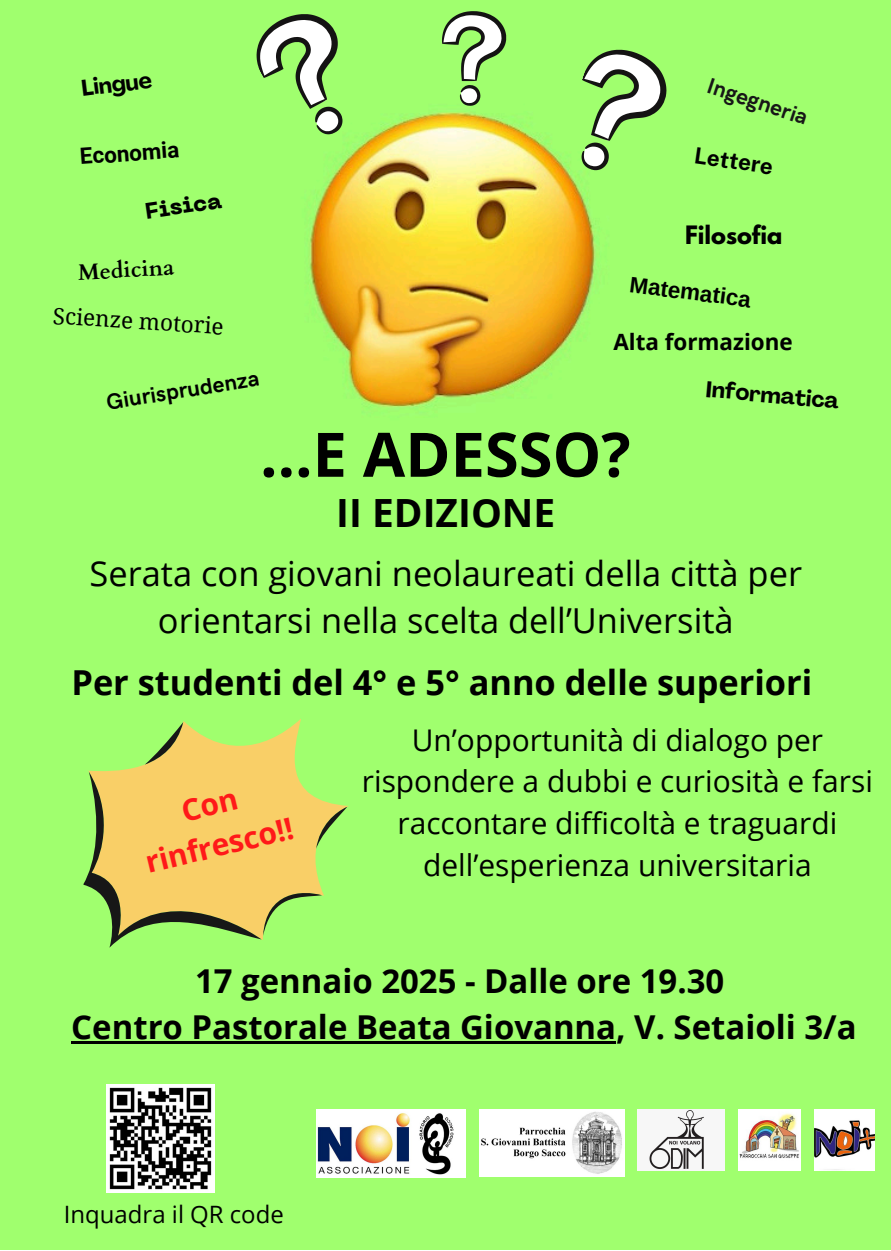
<style>
.page{position:relative;width:891px;height:1251px;background:#fff}
.page>*{position:absolute;margin:0;border:0;box-sizing:border-box;transform-origin:0 0}
.t1{font:700 61.35px "Open Sans";color:#000}
.t2{font:700 38.85px "Open Sans";color:#000}
.t3{font:34.35px/47.1px "Open Sans";color:#000;text-align:center}
.t4{font:700 34.35px "Open Sans";color:#000}
.t5{font:700 32.85px/46px "Open Sans";color:#000;text-align:center}
.t6{font:29.85px/41.5px "Open Sans";color:#000;text-align:center}
.t7{font:700 29.85px/41.5px "Open Sans";color:#ff1919;text-align:center}
.t8{font:24px "Open Sans";color:#000}
.t9{font:700 22.5px "Agrandir";color:#000}
.t10{font:22.5px "Noto Serif";color:#000}
.t11{font:700 22.5px "HK Grotesk";color:#000}
.t12{font:700 22.5px "Open Sans";color:#000}
.t13{font:700 22.5px "HK Grotesk";color:#171717}
.t14{font:700 22.5px "Arimo";color:#000}
.t15{font:700 22.5px "League Spartan";color:#000}
.t16{font:700 22.5px "Cardo";color:#000}
.t17{font:700 22.5px "Roboto";color:#000}
.t18{font:700 22.5px "Public Sans";color:#000}
.t19{font:800 22.5px "PP Neue Machina";color:#000}
</style>
<div class="page">
<img style="left:0;top:0;width:891px;height:1250px">
<svg style="left:556px;top:35px;width:124px;height:151px;background:#a1e579"></svg>
<div style="left:74px;top:701px;width:291px;height:260px;background:#a0ff6e"></div>
<svg style="left:69px;top:722px;width:283px;height:239px;background:#c7da66"></svg>
<img style="left:814px;top:1110px;width:61px;height:60px">
<img style="left:738px;top:1110px;width:63px;height:60px">
<img style="left:638px;top:1109px;width:86px;height:62px">
<img style="left:479px;top:1110px;width:145px;height:67px">
<img style="left:317px;top:1110px;width:149px;height:67px">
<svg style="left:241px;top:0;width:139px;height:151px;background:#a1e878"></svg>
<svg style="left:442px;top:8px;width:66px;height:98px"></svg>
<img style="left:107px;top:1085px;width:108px;height:107px">
<hr style="left:71px;top:1042px;width:545px;height:2px;background:#000">
<p class="t9" style="left:80px;top:79px;width:72px;rotate:-7deg">Lingue</p>
<p class="t17" style="left:79px;top:143px;width:101px;rotate:-4deg">Economia</p>
<p class="t19" style="left:144px;top:202px;width:78px;rotate:-8deg">Fisica</p>
<p class="t16" style="left:77px;top:257px;width:98px;rotate:-3deg">Medicina</p>
<p class="t10" style="left:54px;top:299px;width:172px;rotate:4deg">Scienze motorie</p>
<p class="t11" style="left:105px;top:390px;width:156px;rotate:-9deg">Giurisprudenza</p>
<p class="t13" style="left:712px;top:73px;width:106px;rotate:18deg">Ingegneria</p>
<p class="t18" style="left:696px;top:142px;width:81px;rotate:8deg">Lettere</p>
<p class="t15" style="left:685px;top:224px;width:99px">Filosofia</p>
<h1 class="t14" style="left:631px;top:272px;width:124px;rotate:7deg">Matematica</h1>
<h2 class="t12" style="left:613px;top:326px;width:181px">Alta formazione</h2>
<h4 class="t9" style="left:707px;top:380px;width:135px;rotate:5deg">Informatica</h4>
<p class="t1" style="left:260px;top:411px;width:372px">...E ADESSO?</p>
<p class="t2" style="left:336px;top:486px;width:221px">II EDIZIONE</p>
<p class="t3" style="left:90px;top:549px;width:714px">Serata con giovani neolaureati della città per orientarsi nella scelta dell’Università</p>
<p class="t4" style="left:71px;top:658px;width:742px">Per studenti del 4° e 5° anno delle superiori</p>
<p class="t7" style="left:131px;top:802px;width:153px;rotate:-14deg">Con rinfresco!!</p>
<p class="t6" style="left:362px;top:719px;width:512px">Un’opportunità di dialogo per rispondere a dubbi e curiosità e farsi raccontare difficoltà e traguardi dell’esperienza universitaria</p>
<p class="t5" style="left:71px;top:958px;width:787px">17 gennaio 2025 - Dalle ore 19.30<br>Centro Pastorale Beata Giovanna, V. Setaioli 3/a</p>
<h3 class="t8" style="left:64px;top:1197px;width:221px">Inquadra il QR code</h3>
</div>
